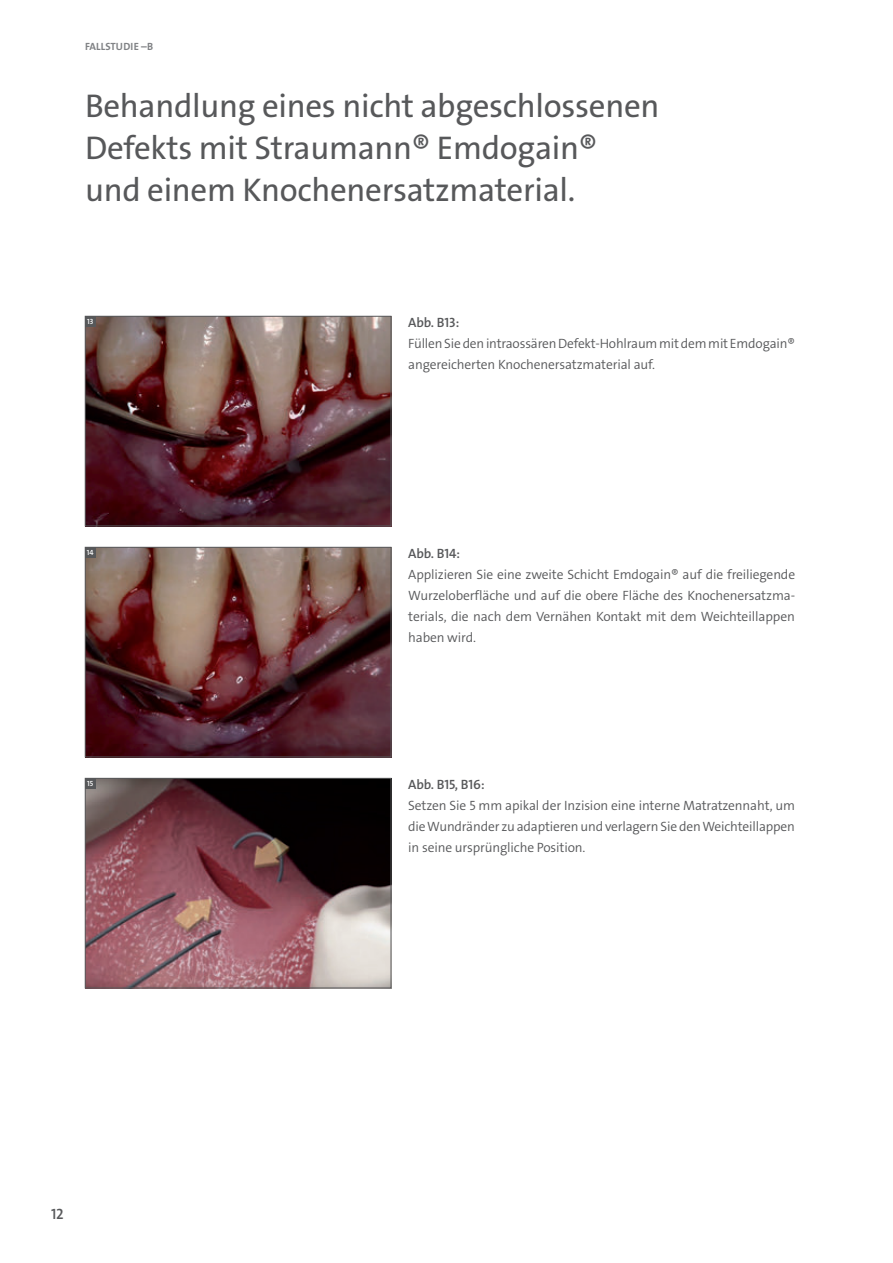
<style>
.page{position:relative;width:893px;height:1263px;background:#fff}
.page>*{position:absolute;margin:0;border:0;box-sizing:border-box;transform-origin:0 0}
.t1{font:33px/42px "The Sans LP5 Plain";letter-spacing:-.01em;color:#57585a}
.Copy{font:15px "The Sans LP6 Se Bld";color:#57585a}
.Copy-2{font:13.5px/21px "The Sans LP4 Se Lig";letter-spacing:-.01em;color:#57585a;text-align:justify}
.Copy_Subtitle{font:13.5px "The Sans LP6 Se Bld";letter-spacing:-.01em;color:#57585a}
.Disclaimer{font:10.5px "The Sans LP7 Bld";letter-spacing:.015em;color:#808285}
.t2{font:7.5px "The Sans LP6 Se Bld";color:#fff}
</style>
<div class="page">
<img style="left:87px;top:318px;width:302px;height:206px">
<div style="left:85px;top:316px;width:306px;height:210px;border:1px solid #57585a"></div>
<div style="left:85px;top:316px;width:11px;height:11px;background:#57585a"></div>
<img style="left:87px;top:549px;width:302px;height:206px">
<div style="left:85px;top:547px;width:306px;height:210px;border:1px solid #57585a"></div>
<div style="left:85px;top:547px;width:11px;height:11px;background:#57585a"></div>
<img style="left:87px;top:780px;width:302px;height:206px">
<div style="left:85px;top:778px;width:306px;height:210px;border:1px solid #57585a"></div>
<div style="left:85px;top:778px;width:11px;height:11px;background:#57585a"></div>
<p class="Disclaimer" style="left:85px;top:40px;width:70px">FALLSTUDIE –B</p>
<p class="t1" style="left:85px;top:85px;width:576px">Behandlung eines nicht abgeschlossenen<br>Defekts mit Straumann® Emdogain® und einem Knochenersatzmaterial.</p>
<p class="t2" style="left:87px;top:317px;width:8px">13</p>
<p class="Copy_Subtitle" style="left:408px;top:313px;width:53px">Abb. B13:</p>
<p class="Copy-2" style="left:408px;top:333px;width:388px">Füllen Sie den intraossären Defekt-Hohlraum mit dem mit Emdogain® angereicherten Knochenersatzmaterial auf.</p>
<p class="t2" style="left:87px;top:548px;width:8px">14</p>
<p class="Copy_Subtitle" style="left:408px;top:544px;width:54px">Abb. B14:</p>
<p class="Copy-2" style="left:408px;top:564px;width:388px">Applizieren Sie eine zweite Schicht Emdogain® auf die freiliegende Wurzeloberfläche und auf die obere Fläche des Knochenersatzma&shy;terials, die nach dem Vernähen Kontakt mit dem Weichteillappen haben wird.</p>
<p class="t2" style="left:87px;top:779px;width:8px">15</p>
<p class="Copy_Subtitle" style="left:408px;top:775px;width:78px">Abb. B15, B16:</p>
<p class="Copy-2" style="left:408px;top:795px;width:388px">Setzen Sie 5 mm apikal der Inzision eine interne Matratzennaht, um die Wundränder zu adaptieren und verlagern Sie den Weichteillappen in seine ursprüngliche Position.</p>
<p class="Copy" style="left:51px;top:1204px;width:14px">12</p>
</div>
